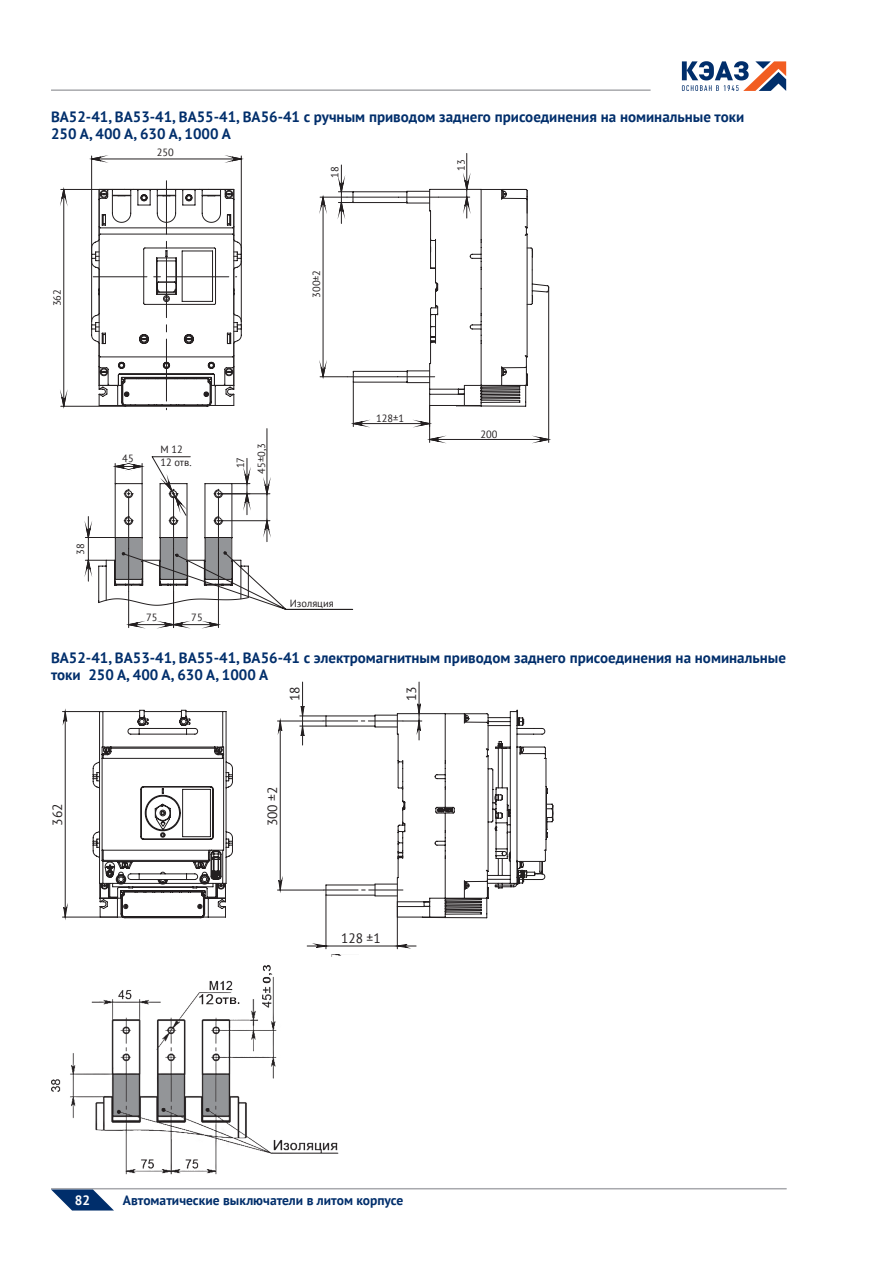
<style>
.page{position:relative;width:893px;height:1263px;background:#fff}
.page>*{position:absolute;margin:0;border:0;box-sizing:border-box;transform-origin:0 0}
.t1{font:700 15px/16.5px "PT Sans";color:#002e6b}
.t2{font:700 13.5px "PT Sans";color:#002e6b}
.t3{font:13.5px "PT Sans";color:#231f20}
.t4{font:700 13.5px "PT Sans";color:#fff}
.t5{font:13.35px "PT Sans";color:#231f20}
.t6{font:10.5px/12.6px "PT Sans";color:#231f20}
</style>
<div class="page">
<hr style="left:51px;top:1188px;width:736px;height:1px;background:#a8a9ad">
<svg style="left:682px;top:61px;width:104px;height:30px"></svg>
<hr style="left:51px;top:89px;width:600px;height:2px;background:#a8a9ad">
<svg style="left:51px;top:1189px;width:63px;height:21px"></svg>
<hr style="left:548px;top:287px;width:1px;height:155px;background:#231f20">
<hr style="left:429px;top:405px;width:1px;height:37px;background:#231f20">
<hr style="left:267px;top:429px;width:1px;height:65px;background:#231f20">
<hr style="left:466px;top:153px;width:1px;height:36px;background:#231f20">
<hr style="left:61px;top:406px;width:65px;height:1px;background:#231f20">
<hr style="left:61px;top:189px;width:38px;height:1px;background:#231f20">
<hr style="left:241px;top:156px;width:1px;height:165px;background:#231f20">
<hr style="left:91px;top:156px;width:1px;height:165px;background:#231f20">
<hr style="left:218px;top:591px;width:1px;height:37px;background:#231f20">
<hr style="left:173px;top:591px;width:1px;height:37px;background:#231f20">
<hr style="left:128px;top:592px;width:1px;height:36px;background:#231f20">
<svg style="left:428px;top:436px;width:123px;height:7px"></svg>
<svg style="left:60px;top:188px;width:7px;height:220px"></svg>
<svg style="left:90px;top:156px;width:153px;height:6px"></svg>
<svg style="left:127px;top:621px;width:93px;height:7px"></svg>
<svg style="left:337px;top:165px;width:212px;height:262px"></svg>
<svg style="left:319px;top:189px;width:214px;height:217px"></svg>
<svg style="left:91px;top:181px;width:151px;height:229px"></svg>
<svg style="left:85px;top:456px;width:268px;height:154px"></svg>
<img style="left:51px;top:954px;width:291px;height:221px">
<hr style="left:62px;top:711px;width:41px;height:1px;background:#231f20">
<hr style="left:62px;top:917px;width:55px;height:1px;background:#231f20">
<hr style="left:419px;top:682px;width:1px;height:32px;background:#231f20">
<hr style="left:326px;top:895px;width:1px;height:54px;background:#231f20">
<hr style="left:397px;top:902px;width:1px;height:47px;background:#231f20">
<hr style="left:302px;top:682px;width:1px;height:34px;background:#231f20">
<svg style="left:64px;top:708px;width:235px;height:209px"></svg>
<svg style="left:307px;top:944px;width:109px;height:4px"></svg>
<svg style="left:93px;top:710px;width:140px;height:208px"></svg>
<svg style="left:299px;top:696px;width:254px;height:222px"></svg>
<p class="t1" style="left:51px;top:108px;width:695px">ВА52-41, ВА53-41, ВА55-41, ВА56-41 с ручным приводом заднего присоединения на номинальные токи<br>250 А, 400 А, 630 А, 1000 А</p>
<p class="t6" style="left:51px;top:306px;width:19px;rotate:-90deg">362</p>
<p class="t6" style="left:157px;top:146px;width:19px">250</p>
<p class="t6" style="left:328px;top:178px;width:13px;rotate:-90deg">18</p>
<p class="t6" style="left:310px;top:298px;width:30px;rotate:-90deg">300±2</p>
<p class="t6" style="left:74px;top:555px;width:13px;rotate:-90deg">38</p>
<p class="t6" style="left:122px;top:452px;width:13px">45</p>
<p class="t6" style="left:160px;top:443px;width:33px">М 12<br>12 отв.</p>
<p class="t6" style="left:234px;top:468px;width:13px;rotate:-90deg">17</p>
<p class="t6" style="left:255px;top:474px;width:32px;rotate:-90deg">45±0,3</p>
<p class="t6" style="left:146px;top:611px;width:13px">75</p>
<p class="t6" style="left:191px;top:611px;width:13px">75</p>
<p class="t6" style="left:290px;top:597px;width:45px">Изоляция</p>
<p class="t6" style="left:376px;top:412px;width:30px">128±1</p>
<p class="t6" style="left:455px;top:171px;width:13px;rotate:-90deg">13</p>
<p class="t6" style="left:481px;top:428px;width:19px">200</p>
<p class="t1" style="left:51px;top:649px;width:736px">ВА52-41, ВА53-41, ВА55-41, ВА56-41 с электромагнитным приводом заднего присоединения на номинальные токи 250 А, 400 А, 630 А, 1000 А</p>
<p class="t5" style="left:49px;top:826px;width:24px;rotate:-90deg">362</p>
<p class="t5" style="left:286px;top:701px;width:16px;rotate:-90deg">18</p>
<p class="t5" style="left:264px;top:826px;width:41px;rotate:-90deg">300 ±2</p>
<p class="t5" style="left:403px;top:701px;width:16px;rotate:-90deg">13</p>
<p class="t3" style="left:341px;top:929px;width:41px">128 ±1</p>
<p class="t4" style="left:75px;top:1191px;width:17px">82</p>
<p class="t2" style="left:123px;top:1191px;width:282px">Автоматические выключатели в литом корпусе</p>
</div>
